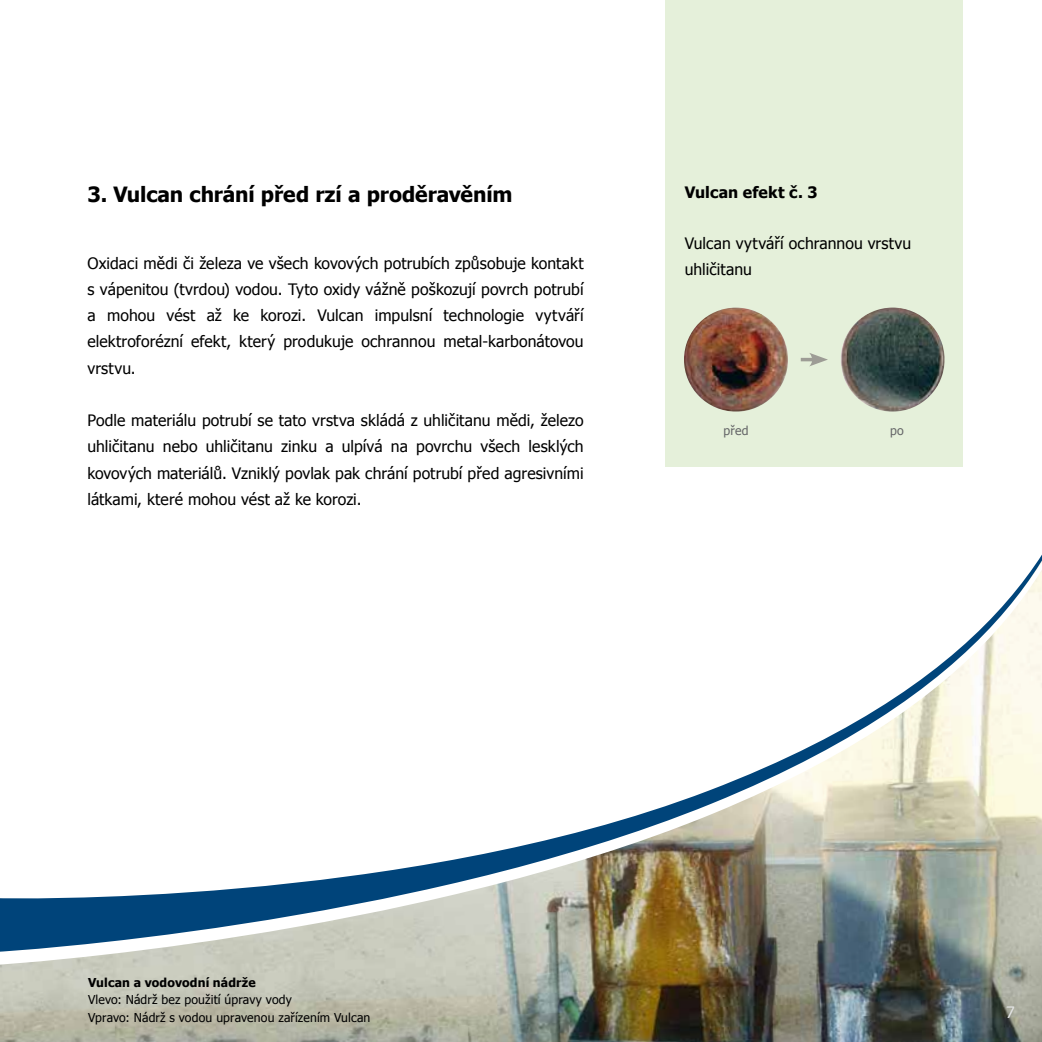
<style>
.page{position:relative;width:1042px;height:1042px;background:#fff}
.page>*{position:absolute;margin:0;border:0;box-sizing:border-box;transform-origin:0 0}
.t1{font:700 21px "Tahoma";letter-spacing:-.005em;color:#000}
.t2{font:15.75px/26.2px "Tahoma";letter-spacing:.005em;color:#000;text-align:justify}
.t3{font:700 15.75px "Tahoma";letter-spacing:.01em;color:#000}
.t4{font:15.75px "Tahoma";color:#e3e4e4}
.t5{font:12.25px/17.5px "Tahoma";letter-spacing:.01em;color:#000}
.t6{font:700 12.25px "Tahoma";letter-spacing:.01em;color:#000}
.t7{font:12.25px "Tahoma";letter-spacing:.02em;color:#646567}
</style>
<div class="page">
<img style="left:0;top:964px;width:1042px;height:78px">
<img style="left:0;top:951px;width:1042px;height:13px">
<svg style="left:0;top:466px;width:1042px;height:485px"></svg>
<div style="left:665px;top:0;width:298px;height:466px;background:#e5f0da"></div>
<hr style="left:801px;top:358px;width:15px;height:3px;background:#9d9c95">
<svg style="left:809px;top:353px;width:19px;height:13px"></svg>
<img style="left:840px;top:308px;width:104px;height:104px;border-radius:52px">
<img style="left:684px;top:308px;width:104px;height:104px;border-radius:52px">
<h1 class="t1" style="left:87px;top:180px;width:426px">3. Vulcan chrání před rzí a proděravěním</h1>
<p class="t2" style="left:87px;top:249px;width:498px">Oxidaci mědi či železa ve všech kovových potrubích způsobuje kontakt s vápenitou (tvrdou) vodou. Tyto oxidy vážně poškozují povrch potrubí a mohou vést až ke korozi. Vulcan impulsní technologie vytváří elektroforézní efekt, který produkuje ochrannou metal-karbonátovou vrstvu.</p>
<p class="t2" style="left:87px;top:406px;width:498px">Podle materiálu potrubí se tato vrstva skládá z uhličitanu mědi, železo uhličitanu nebo uhličitanu zinku a ulpívá na povrchu všech lesklých kovových materiálů. Vzniklý povlak pak chrání potrubí před agresivními látkami, které mohou vést až ke korozi.</p>
<p class="t3" style="left:685px;top:181px;width:134px">Vulcan efekt č. 3</p>
<p class="t2" style="left:685px;top:229px;width:228px">Vulcan vytváří ochrannou vrstvu uhličitanu</p>
<p class="t7" style="left:723px;top:422px;width:27px">před</p>
<p class="t7" style="left:890px;top:422px;width:15px">po</p>
<p class="t6" style="left:88px;top:974px;width:169px">Vulcan a vodovodní nádrže</p>
<p class="t5" style="left:88px;top:990px;width:284px">Vlevo: Nádrž bez použití úpravy vody<br>Vpravo: Nádrž s vodou upravenou zařízením Vulcan</p>
<p class="t4" style="left:1006px;top:1001px;width:10px">7</p>
</div>
